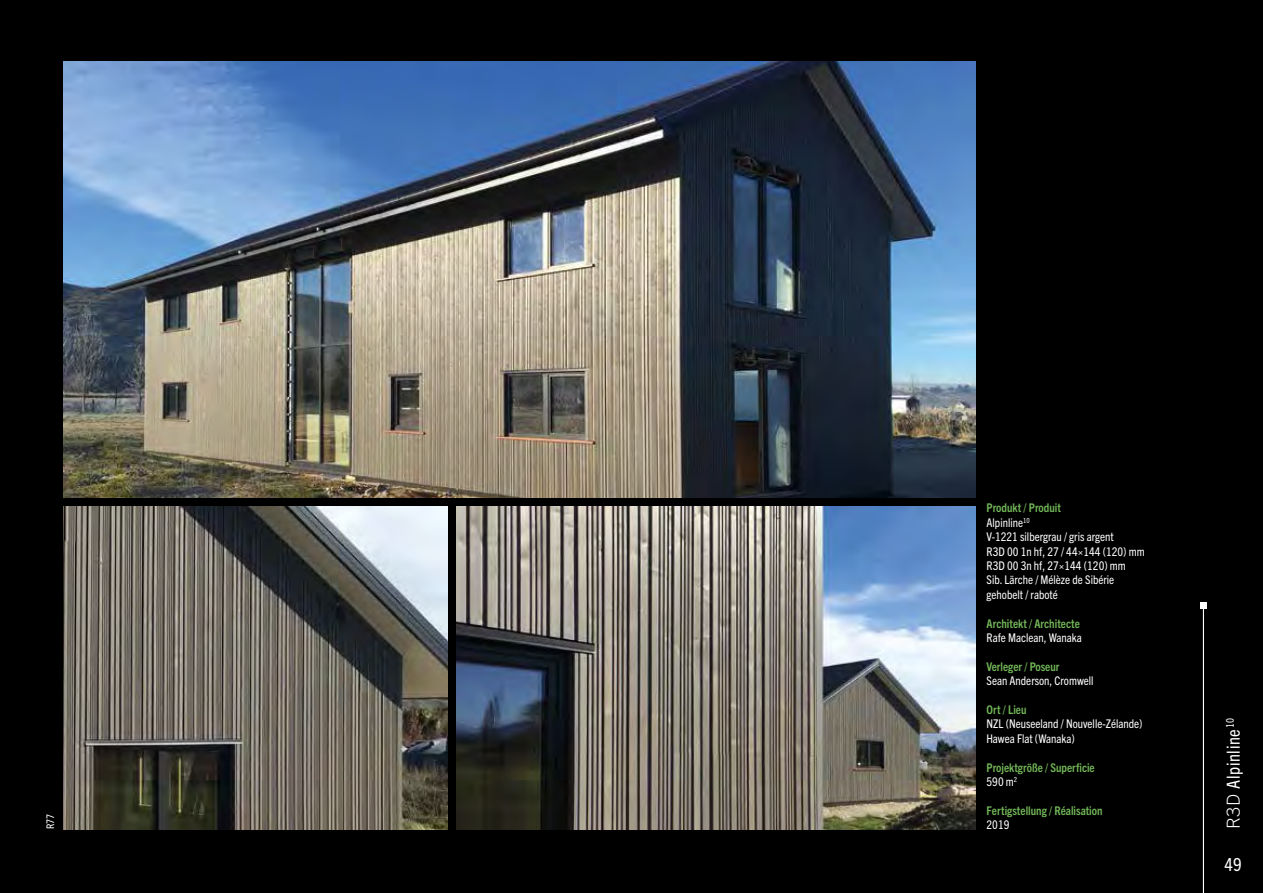
<style>
.page{position:relative;width:1263px;height:893px;background:#000}
.page>*{position:absolute;margin:0;border:0;box-sizing:border-box;transform-origin:0 0}
.t1{font:condensed 18px "Trade Gothic Next LT Pro";letter-spacing:.035em;color:#fff}
.t2{font:condensed 12px/14.4px "Trade Gothic Next LT Pro";color:#fff}
.t3{font:700 condensed 12px/14.4px "Trade Gothic Next LT Pro";color:#74b959}
.t4{font:condensed 10.5px "Trade Gothic Next LT Pro";color:#fff}
.s1{font-weight:700;color:#74b959}
.s2{font-weight:400;color:#fff}
.s3{font-weight:300;font-stretch:normal}
</style>
<div class="page">
<hr style="left:1203px;top:605px;width:1px;height:288px;background:#fff">
<div style="left:1200px;top:602px;width:7px;height:6px;background:#fff"></div>
<img style="left:64px;top:506px;width:384px;height:323px">
<img style="left:64px;top:61px;width:911px;height:436px">
<img style="left:456px;top:506px;width:519px;height:323px">
<p class="t4" style="left:43px;top:829px;width:17px;rotate:-90deg">R77</p>
<p class="t2" style="left:986px;top:500px;width:160px"><span class="s1">Produkt / Produit<br></span>Alpinline<sup>10<br></sup>V-1221 silbergrau / gris argent<br>R3D 00 1n hf, 27 / 44×144 (120) mm<br>R3D 00 3n hf, 27×144 (120) mm<br>Sib. Lärche / Mélèze de Sibérie gehobelt / raboté</p>
<p class="t3" style="left:986px;top:615px;width:95px">Architekt / Architecte</p>
<p class="t2" style="left:986px;top:630px;width:97px">Rafe Maclean, Wanaka</p>
<p class="t3" style="left:986px;top:658px;width:74px">Verleger / Poseur</p>
<p class="t2" style="left:986px;top:673px;width:109px">Sean Anderson, Cromwell</p>
<p class="t3" style="left:986px;top:702px;width:41px">Ort / Lieu</p>
<p class="t2" style="left:986px;top:716px;width:157px">NZL (Neuseeland / Nouvelle-Zélande)<br>Hawea Flat (Wanaka)</p>
<p class="t3" style="left:986px;top:759px;width:110px">Projektgröße / Superficie<br><span class="s2">590 m</span><sup>2</sup></p>
<p class="t3" style="left:986px;top:802px;width:118px">Fertigstellung / Réalisation</p>
<p class="t2" style="left:986px;top:817px;width:24px">2019</p>
<h1 class="t1" style="left:1221px;top:829px;width:113px;rotate:-90deg"><span class="s3">R3D</span> Alpinline<sup>10</sup></h1>
<h1 class="t1" style="left:1225px;top:852px;width:19px">49</h1>
</div>
